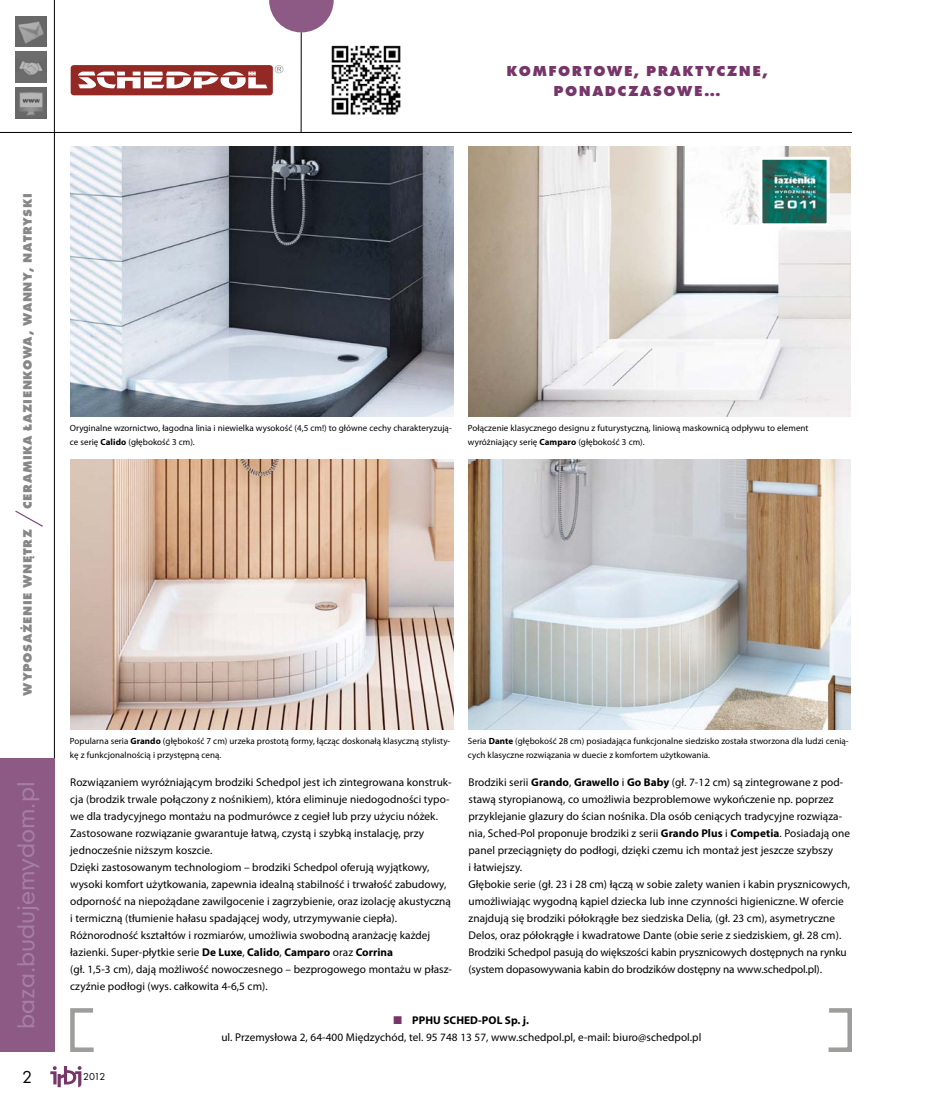
<style>
.page{position:relative;width:936px;height:1106px;background:#fff}
.page>*{position:absolute;margin:0;border:0;box-sizing:border-box;transform-origin:0 0}
.t1{font:30px "Futura TEE Ligh";color:#77366a}
.t2{font:22.5px "Geometric 706 Md EU";color:#a57ea3}
.t3{font:18px "Futura TEE";color:#000}
.t4{font:700 15px/19.8px "Futura TEE Extr";letter-spacing:.1em;color:#77366a;text-align:center}
.t5{font:700 12.75px "Futura TEE Extr";letter-spacing:.05em;color:#878787}
.t6{font:11.25px/17px "Myriad Pro";letter-spacing:.005em;color:#000}
.t7{font:10.5px "Futura TEE";color:#000}
.t8{font:9px/13.5px "Myriad Pro";letter-spacing:.005em;color:#000}
.s1{font-weight:700}
.s2{font-style:italic}
.s3{color:#77366a}
</style>
<div class="page">
<hr style="left:54px;top:0;width:1px;height:1052px;background:#000">
<svg style="left:50px;top:1066px;width:31px;height:21px"></svg>
<div style="left:0;top:758px;width:54px;height:294px;background:#8d5985"></div>
<hr style="left:0;top:132px;width:851px;height:1px;background:#000">
<hr style="left:301px;top:32px;width:1px;height:101px;background:#000">
<svg style="left:269px;top:0;width:64px;height:32px"></svg>
<img style="left:331px;top:45px;width:70px;height:70px">
<svg style="left:16px;top:16px;width:30px;height:31px"></svg>
<svg style="left:16px;top:52px;width:30px;height:30px"></svg>
<svg style="left:16px;top:88px;width:30px;height:30px"></svg>
<svg style="left:71px;top:65px;width:212px;height:30px"></svg>
<svg style="left:70px;top:1008px;width:24px;height:44px"></svg>
<svg style="left:828px;top:1008px;width:24px;height:44px"></svg>
<img style="left:70px;top:146px;width:383px;height:271px">
<img style="left:70px;top:459px;width:383px;height:270px">
<img style="left:468px;top:146px;width:382px;height:271px">
<img style="left:468px;top:459px;width:382px;height:270px">
<img style="left:763px;top:161px;width:62px;height:61px">
<div style="left:759px;top:157px;width:70px;height:69px;border:3px solid #fff"></div>
<h3 class="t4" style="left:506px;top:61px;width:263px">KOMFORTOWE, PRAKTYCZNE,<br>PONADCZASOWE…</h3>
<p class="t5" style="left:20px;top:509px;width:317px;rotate:-90deg">CERAMIKA ŁAZIENKOWA, WANNY, NATRYSKI</p>
<h1 class="t1" style="left:11px;top:527px;width:18px;rotate:-90deg">/</h1>
<p class="t5" style="left:20px;top:695px;width:168px;rotate:-90deg">WYPOSAŻENIE WNĘTRZ</p>
<h2 class="t2" style="left:11px;top:1028px;width:249px;rotate:-90deg">baza.budujemydom.pl</h2>
<h3 class="t3" style="left:22px;top:1065px;width:12px">2</h3>
<p class="t8" style="left:70px;top:421px;width:383px">Oryginalne wzornictwo, łagodna linia i niewielka wysokość (4,5 cm!) to główne cechy charakteryzują&shy;ce serię <span class="s1">Calido</span> (głębokość 3 cm).</p>
<p class="t8" style="left:468px;top:421px;width:342px">Połączenie klasycznego designu z futurystyczną, liniową maskownicą odpływu to element wyróżniający serię <span class="s1">Camparo</span> (głębokość 3 cm).</p>
<p class="t8" style="left:70px;top:734px;width:382px">Popularna seria <span class="s1">Grando</span> (głębokość 7 cm) urzeka prostotą formy, łącząc doskonałą klasyczną stylisty&shy;kę z funkcjonalnością i przystępną ceną.</p>
<p class="t8" style="left:468px;top:734px;width:382px">Seria <span class="s1">Dante</span> (głębokość 28 cm) posiadająca funkcjonalne siedzisko została stworzona dla ludzi cenią&shy;cych klasyczne rozwiązania w duecie z komfortem użytkowania.</p>
<p class="t6" style="left:70px;top:773px;width:383px">Rozwiązaniem wyróżniającym brodziki Schedpol jest ich zintegrowana konstruk&shy;cja (brodzik trwale połączony z nośnikiem), która eliminuje niedogodności typo&shy;we dla tradycyjnego montażu na podmurówce z cegieł lub przy użyciu nóżek.<br>Zastosowane rozwiązanie gwarantuje łatwą, czystą i szybką instalację, przy jednocześnie niższym koszcie.<br>Dzięki zastosowanym technologiom – brodziki Schedpol oferują wyjątkowy, wysoki komfort użytkowania, zapewnia idealną stabilność i trwałość zabudowy, odporność na niepożądane zawilgocenie i zagrzybienie, oraz izolację akustyczną i termiczną (tłumienie hałasu spadającej wody, utrzymywanie ciepła).<br>Różnorodność kształtów i rozmiarów, umożliwia swobodną aranżację każdej łazienki. Super-płytkie serie <span class="s1">De Luxe</span>, <span class="s1">Calido</span>, <span class="s1">Camparo</span> oraz <span class="s1">Corrina<br></span>(gł. 1,5-3 cm), dają możliwość nowoczesnego – bezprogowego montażu w płasz&shy;czyźnie podłogi (wys. całkowita 4-6,5 cm).</p>
<p class="t6" style="left:468px;top:773px;width:383px">Brodziki serii <span class="s1">Grando</span>, <span class="s1">Grawello</span> i <span class="s1">Go Baby</span> (gł. 7-12 cm) są zintegrowane z pod&shy;stawą styropianową, co umożliwia bezproblemowe wykończenie np. poprzez przyklejanie glazury do ścian nośnika. Dla osób ceniących tradycyjne rozwiąza&shy;nia, Sched-Pol proponuje brodziki z serii <span class="s1">Grando Plus</span> i <span class="s1">Competia</span>. Posiadają one panel przeciągnięty do podłogi, dzięki czemu ich montaż jest jeszcze szybszy<br>i łatwiejszy.<br>Głębokie serie (gł. 23 i 28 cm) łączą w sobie zalety wanien i kabin prysznicowych, umożliwiając wygodną kąpiel dziecka lub inne czynności higieniczne. W ofercie znajdują się brodziki półokrągłe bez siedziska Delia<span class="s2">,</span> (gł. 23 cm), asymetryczne Delos, oraz półokrągłe i kwadratowe Dante (obie serie z siedziskiem, gł. 28 cm).<br>Brodziki Schedpol pasują do większości kabin prysznicowych dostępnych na rynku (system dopasowywania kabin do brodzików dostępny na www.schedpol.pl).</p>
<p class="t6" style="left:221px;top:1011px;width:481px;text-align:center"><span class="s3">■</span> <span class="s1">PPHU SCHED-POL Sp. j.<br></span>ul. Przemysłowa 2, 64-400 Międzychód, tel. 95 748 13 57, www.schedpol.pl, e-mail: biuro@schedpol.pl</p>
<p class="t7" style="left:83px;top:1070px;width:24px">2012</p>
</div>
